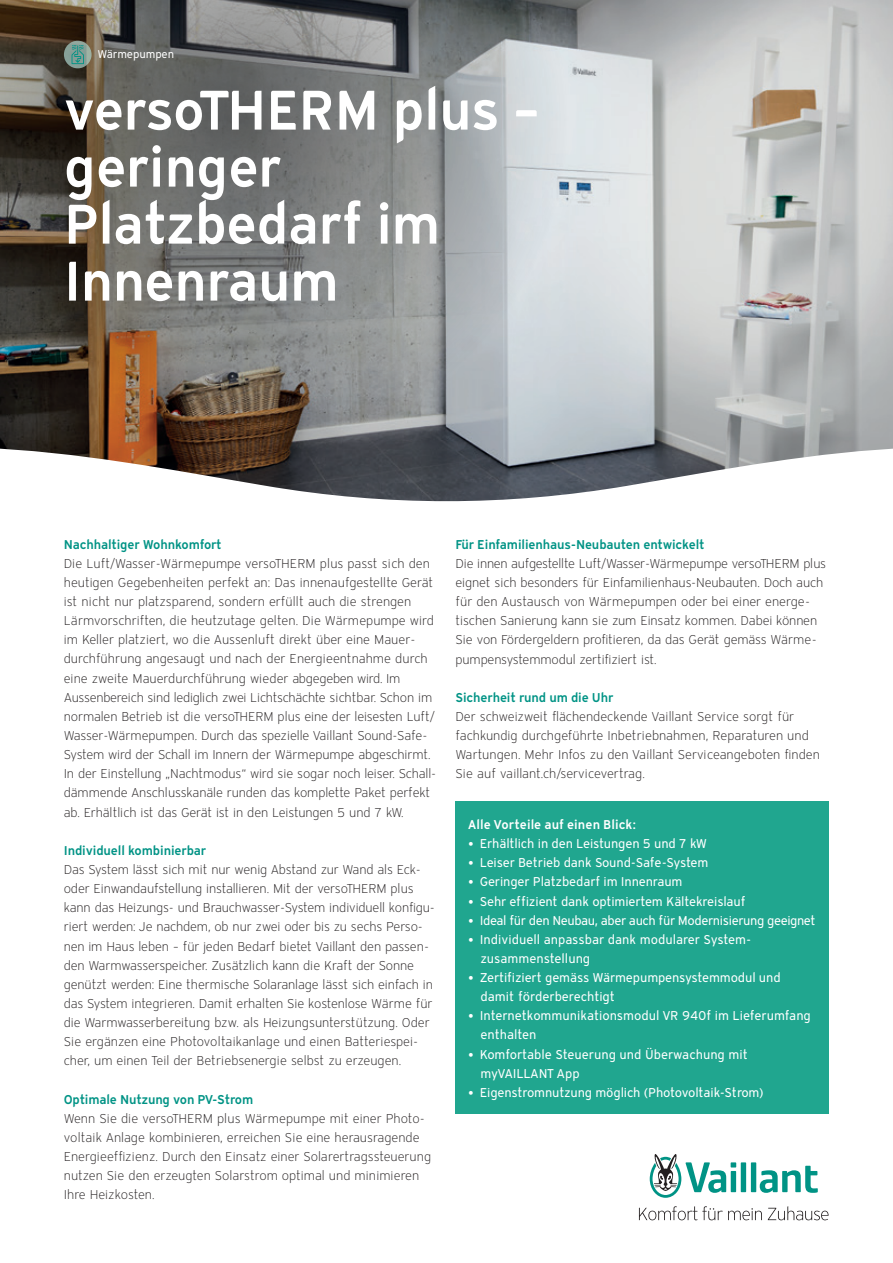
<style>
.page{position:relative;width:893px;height:1263px;background:#fff}
.page>*{position:absolute;margin:0;border:0;box-sizing:border-box;transform-origin:0 0}
.t1{font:55.5px/57px "Vaillant 16 02 Demi";letter-spacing:-.01em;color:#fff}
.t2{font:12.75px/19.2px "Vaillant 16 02 Light";letter-spacing:-.01em;color:#231f20}
.t3{font:12.75px/19.2px "Vaillant 16 02 Book";letter-spacing:-.01em;color:#fff}
.t4{font:12.75px "Vaillant 16 02 Demi";letter-spacing:-.01em;color:#009385}
.t5{font:12.75px "Vaillant 16 02 Book";letter-spacing:-.03em;color:#fff}
.t6{font:12.75px "Vaillant 16 02 Demi";color:#fff}
.t7{font:11.25px "Vaillant 16 02 Book";letter-spacing:-.01em;color:#fff}
</style>
<div class="page">
<img style="left:568px;top:0;width:325px;height:448px">
<svg style="left:0;top:0;width:568px;height:448px;background:#7c7a76"></svg>
<svg style="left:0;top:448px;width:893px;height:54px"></svg>
<div style="left:455px;top:801px;width:373px;height:313px;background:#20a68f"></div>
<svg style="left:64px;top:41px;width:28px;height:27px"></svg>
<svg style="left:72px;top:45px;width:12px;height:19px"></svg>
<svg style="left:760px;top:1166px;width:58px;height:27px"></svg>
<div style="left:751px;top:1162px;width:5px;height:30px;background:#009385"></div>
<div style="left:741px;top:1162px;width:5px;height:30px;background:#009385"></div>
<svg style="left:650px;top:1154px;width:86px;height:44px"></svg>
<svg style="left:639px;top:1206px;width:123px;height:14px"></svg>
<svg style="left:768px;top:1206px;width:60px;height:14px"></svg>
<p class="t7" style="left:97px;top:47px;width:78px">Wärmepumpen</p>
<h1 class="t1" style="left:64px;top:80px;width:477px">versoTHERM plus – geringer<br>Platzbedarf im<br>Innenraum</h1>
<p class="t4" style="left:64px;top:535px;width:160px">Nachhaltiger Wohnkomfort</p>
<p class="t2" style="left:64px;top:553px;width:374px">Die Luft/Wasser-Wärmepumpe versoTHERM plus passt sich den heutigen Gegebenheiten perfekt an: Das innenaufgestellte Gerät ist nicht nur platzsparend, sondern erfüllt auch die strengen Lärmvorschriften, die heutzutage gelten. Die Wärmepumpe wird im Keller platziert, wo die Aussenluft direkt über eine Mauer&shy;durchführung angesaugt und nach der Energieentnahme durch eine zweite Mauerdurchführung wieder abgegeben wird. Im Aussenbereich sind lediglich zwei Lichtschächte sichtbar. Schon im normalen Betrieb ist die versoTHERM plus eine der leisesten Luft/ Wasser-Wärmepumpen. Durch das spezielle Vaillant Sound-Safe-System wird der Schall im Innern der Wärmepumpe abgeschirmt.<br>In der Einstellung „Nachtmodus“ wird sie sogar noch leiser. Schall&shy;dämmende Anschlusskanäle runden das komplette Paket perfekt ab. Erhältlich ist das Gerät ist in den Leistungen 5 und 7 kW.</p>
<p class="t4" style="left:64px;top:842px;width:144px">Individuell kombinierbar</p>
<p class="t2" style="left:64px;top:860px;width:373px">Das System lässt sich mit nur wenig Abstand zur Wand als Eck&shy;oder Einwandaufstellung installieren. Mit der versoTHERM plus kann das Heizungs- und Brauchwasser-System individuell konfigu&shy;riert werden: Je nachdem, ob nur zwei oder bis zu sechs Perso&shy;nen im Haus leben – für jeden Bedarf bietet Vaillant den passen&shy;den Warmwasserspeicher. Zusätzlich kann die Kraft der Sonne genützt werden: Eine thermische Solaranlage lässt sich einfach in das System integrieren. Damit erhalten Sie kostenlose Wärme für die Warmwasserbereitung bzw. als Heizungsunterstützung. Oder Sie ergänzen eine Photovoltaikanlage und einen Batteriespei&shy;cher, um einen Teil der Betriebsenergie selbst zu erzeugen.</p>
<p class="t4" style="left:64px;top:1090px;width:191px">Optimale Nutzung von PV-Strom</p>
<p class="t2" style="left:64px;top:1108px;width:369px">Wenn Sie die versoTHERM plus Wärmepumpe mit einer Photo&shy;voltaik Anlage kombinieren, erreichen Sie eine herausragende Energieeffizienz. Durch den Einsatz einer Solarertragssteuerung nutzen Sie den erzeugten Solarstrom optimal und minimieren Ihre Heizkosten.</p>
<p class="t4" style="left:455px;top:535px;width:251px">Für Einfamilienhaus-Neubauten entwickelt</p>
<p class="t2" style="left:455px;top:553px;width:372px">Die innen aufgestellte Luft/Wasser-Wärmepumpe versoTHERM plus eignet sich besonders für Einfamilienhaus-Neubauten. Doch auch für den Austausch von Wärmepumpen oder bei einer energe&shy;tischen Sanierung kann sie zum Einsatz kommen. Dabei können Sie von Fördergeldern profitieren, da das Gerät gemäss Wärme&shy;pumpensystemmodul zertifiziert ist.</p>
<p class="t4" style="left:455px;top:689px;width:159px">Sicherheit rund um die Uhr</p>
<p class="t2" style="left:455px;top:707px;width:366px">Der schweizweit flächendeckende Vaillant Service sorgt für fachkundig durchgeführte Inbetriebnahmen, Reparaturen und Wartungen. Mehr Infos zu den Vaillant Serviceangeboten finden Sie auf vaillant.ch/servicevertrag.</p>
<p class="t6" style="left:468px;top:816px;width:170px">Alle Vorteile auf einen Blick:</p>
<p class="t3" style="left:468px;top:834px;width:240px">• Erhältlich in den Leistungen 5 und 7 kW</p>
<p class="t3" style="left:468px;top:853px;width:242px">• Leiser Betrieb dank Sound-Safe-System</p>
<p class="t3" style="left:468px;top:872px;width:216px">• Geringer Platzbedarf im Innenraum</p>
<p class="t3" style="left:468px;top:891px;width:279px">• Sehr effizient dank optimiertem Kältekreislauf</p>
<p class="t5" style="left:468px;top:912px;width:350px">• Ideal für den Neubau, aber auch für Modernisierung geeignet</p>
<p class="t3" style="left:480px;top:929px;width:272px;text-indent:-13px">• Individuell anpassbar dank modularer System&shy;zusammenstellung</p>
<p class="t3" style="left:480px;top:968px;width:302px;text-indent:-13px">• Zertifiziert gemäss Wärmepumpensystemmodul und damit förderberechtigt</p>
<p class="t3" style="left:480px;top:1006px;width:332px;text-indent:-13px">• Internetkommunikationsmodul VR 940f im Lieferumfang enthalten</p>
<p class="t3" style="left:480px;top:1044px;width:269px;text-indent:-13px">• Komfortable Steuerung und Überwachung mit myVAILLANT App</p>
<p class="t3" style="left:468px;top:1082px;width:297px">• Eigenstromnutzung möglich (Photovoltaik-Strom)</p>
</div>
